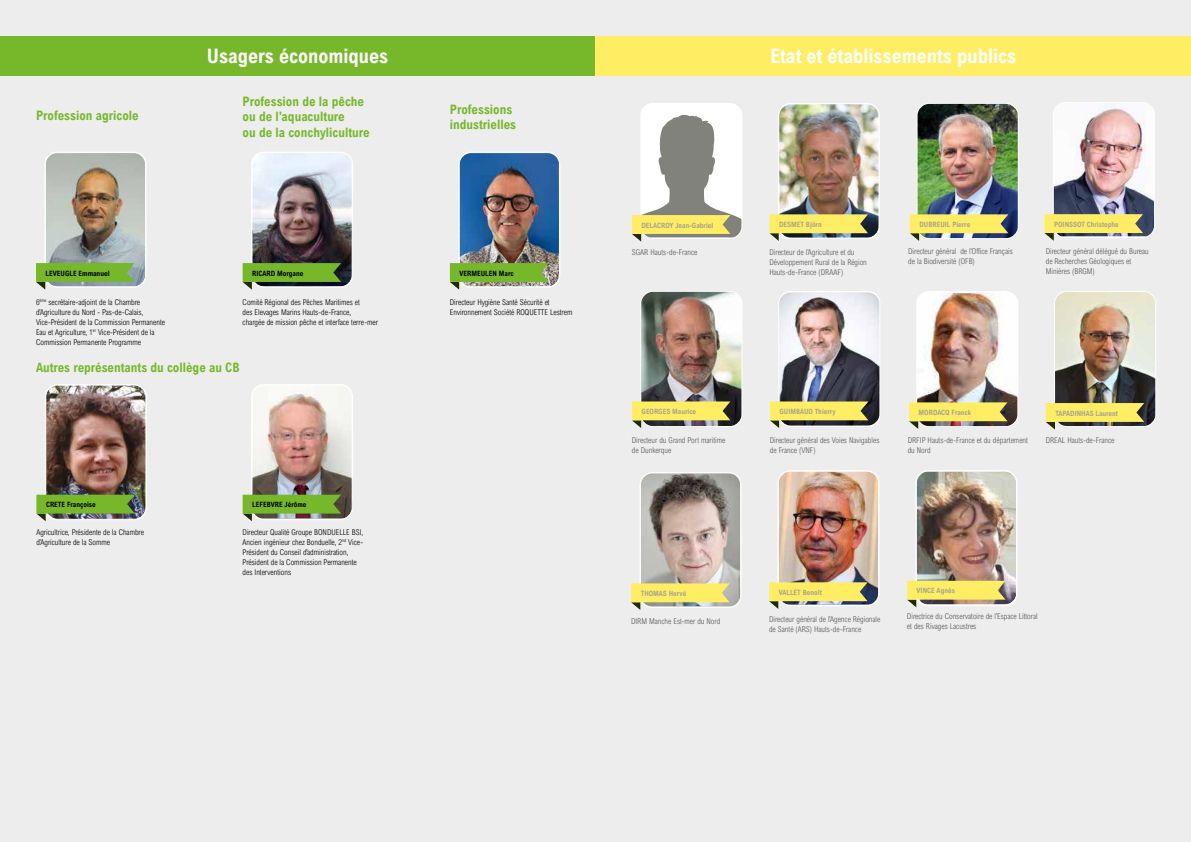
<style>
.page{position:relative;width:1191px;height:842px;background:#ededed}
.page>*{position:absolute;margin:0;border:0;box-sizing:border-box;transform-origin:0 0}
.t1{font:700 20px "Arial Nova Cond";color:#fff}
.t2{font:700 13px/15.6px "Arial Nova Cond";color:#76b82a}
.t3{font:300 8px/10px "Arial Nova Cond";color:#000}
.t4{font:300 8px/10px "Arial Nova Cond";color:#595857}
.t5{font:700 7.2px "Arial Nova Cond";color:#a9a38f}
.t6{font:700 7.2px "Arial Nova Cond";color:#000}
</style>
<div class="page">
<img style="left:909px;top:291px;width:109px;height:138px">
<img style="left:632px;top:291px;width:110px;height:137px">
<img style="left:769px;top:103px;width:111px;height:138px">
<img style="left:907px;top:470px;width:110px;height:137px">
<img style="left:910px;top:103px;width:108px;height:138px">
<svg style="left:631px;top:472px;width:110px;height:138px;background:#bcb29c"></svg>
<img style="left:770px;top:291px;width:110px;height:137px">
<img style="left:36px;top:384px;width:111px;height:137px">
<img style="left:36px;top:152px;width:110px;height:138px">
<img style="left:243px;top:152px;width:110px;height:138px">
<img style="left:243px;top:384px;width:110px;height:137px">
<img style="left:1045px;top:291px;width:111px;height:139px">
<svg style="left:632px;top:103px;width:110px;height:139px;background:#d1cfbd"></svg>
<img style="left:769px;top:470px;width:110px;height:139px">
<img style="left:1044px;top:102px;width:111px;height:139px">
<img style="left:450px;top:152px;width:110px;height:138px">
<div style="left:0;top:36px;width:595px;height:39px;background:#76b82a"></div>
<div style="left:596px;top:36px;width:595px;height:39px;background:#ffee64"></div>
<h2 class="t2" style="left:36px;top:107px;width:104px">Profession agricole</h2>
<h1 class="t1" style="left:207px;top:43px;width:183px">Usagers économiques</h1>
<h2 class="t2" style="left:243px;top:93px;width:128px">Profession de la pêche ou de l’aquaculture<br>ou de la conchyliculture</h2>
<p class="t6" style="left:46px;top:269px;width:65px">LEVEUGLE Emmanuel</p>
<p class="t3" style="left:36px;top:297px;width:131px">6<sup>ème</sup> secrétaire-adjoint de la Chambre d’Agriculture du Nord - Pas-de-Calais, Vice-Président de la Commission Permanente Eau et Agriculture, 1<sup>er</sup> Vice-Président de la Commission Permanente Programme</p>
<p class="t6" style="left:252px;top:269px;width:53px">RICARD Morgane</p>
<p class="t3" style="left:243px;top:297px;width:137px">Comité Régional des Pêches Maritimes et<br>des Elevages Marins Hauts-de-France,<br>chargée de mission pêche et interface terre-mer</p>
<h2 class="t2" style="left:36px;top:359px;width:205px">Autres représentants du collège au CB</h2>
<p class="t6" style="left:46px;top:500px;width:51px">CRETE Françoise</p>
<p class="t6" style="left:252px;top:500px;width:56px">LEFEBVRE Jérôme</p>
<p class="t3" style="left:36px;top:527px;width:109px">Agricultrice, Présidente de la Chambre d’Agriculture de la Somme</p>
<p class="t3" style="left:243px;top:527px;width:122px">Directeur Qualité Groupe BONDUELLE BSI, Ancien ingénieur chez Bonduelle, 2<sup>nd</sup> Vice-Président du Conseil d’administration, Président de la Commission Permanente des Interventions</p>
<h2 class="t2" style="left:450px;top:101px;width:68px">Professions industrielles</h2>
<p class="t6" style="left:459px;top:269px;width:56px">VERMEULEN Marc</p>
<p class="t3" style="left:450px;top:297px;width:124px">Directeur Hygiène Santé Sécurité et<br>Environnement Société ROQUETTE Lestrem</p>
<h1 class="t1" style="left:770px;top:43px;width:247px">Etat et établissements publics</h1>
<p class="t5" style="left:641px;top:221px;width:73px">DELACROY Jean-Gabriel</p>
<p class="t4" style="left:632px;top:247px;width:67px">SGAR Hauts-de-France</p>
<p class="t5" style="left:779px;top:220px;width:44px">DESMET Björn</p>
<p class="t4" style="left:769px;top:247px;width:99px">Directeur de l’Agriculture et du<br>Développement Rural de la Région<br>Hauts-de-France (DRAAF)</p>
<p class="t5" style="left:919px;top:220px;width:52px">DUBREUIL Pierre</p>
<p class="t4" style="left:908px;top:246px;width:106px">Directeur général de l’Office Français de la Biodiversité (OFB)</p>
<p class="t5" style="left:1054px;top:220px;width:66px">POINSSOT Christophe</p>
<p class="t4" style="left:1045px;top:246px;width:104px">Directeur général délégué du Bureau de Recherches Géologiques et<br>Minières (BRGM)</p>
<p class="t5" style="left:641px;top:407px;width:56px">GEORGES Maurice</p>
<p class="t4" style="left:632px;top:435px;width:95px">Directeur du Grand Port maritime de Dunkerque</p>
<p class="t5" style="left:779px;top:407px;width:58px">GUIMBAUD Thierry</p>
<p class="t4" style="left:770px;top:435px;width:111px">Directeur général des Voies Navigables de France (VNF)</p>
<p class="t5" style="left:918px;top:408px;width:54px">MORDACQ Franck</p>
<p class="t4" style="left:907px;top:435px;width:122px">DRFIP Hauts-de-France et du département du Nord</p>
<p class="t5" style="left:1055px;top:409px;width:64px">TAPADINHAS Laurent</p>
<p class="t4" style="left:1045px;top:435px;width:70px">DREAL Hauts-de-France</p>
<p class="t5" style="left:640px;top:589px;width:47px">THOMAS Hervé</p>
<p class="t4" style="left:631px;top:616px;width:91px">DIRM Manche Est-mer du Nord</p>
<p class="t5" style="left:778px;top:588px;width:45px">VALLET Benoît</p>
<p class="t4" style="left:769px;top:614px;width:113px">Directeur général de l’Agence Régionale de Santé (ARS) Hauts-de-France</p>
<p class="t5" style="left:916px;top:586px;width:40px">VINCE Agnès</p>
<p class="t4" style="left:907px;top:611px;width:132px">Directrice du Conservatoire de l’Espace Littoral et des Rivages Lacustres</p>
</div>
